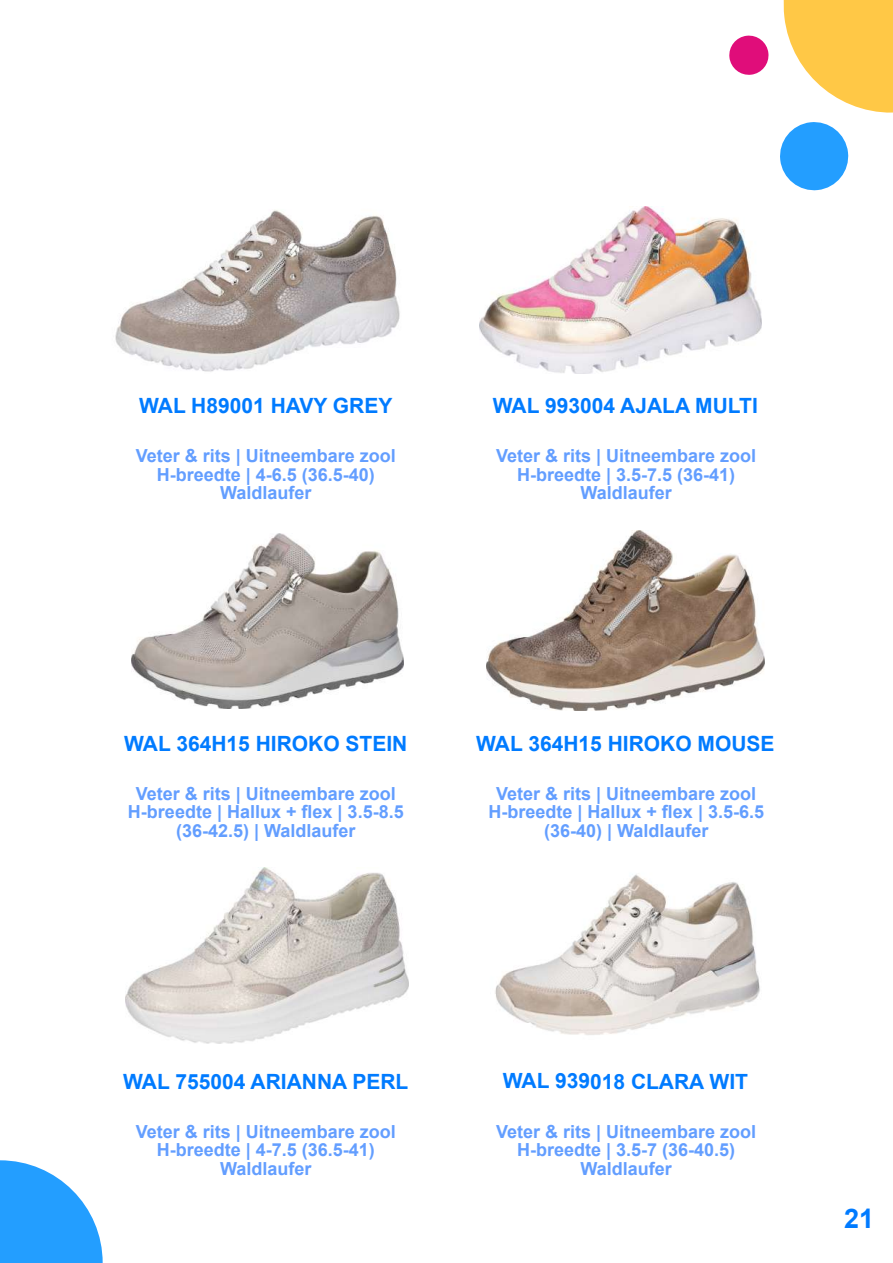
<style>
.page{position:relative;width:893px;height:1263px;background:#fff}
.page>*{position:absolute;margin:0;border:0;box-sizing:border-box;transform-origin:0 0}
.t1{font:700 27px "Arial";color:#007bff}
.t2{font:700 21px "Arial";color:#007bff}
.t3{font:700 18px/18.6px "Arial";color:#639eff;text-align:center}
</style>
<div class="page">
<img style="left:115px;top:210px;width:285px;height:162px">
<img style="left:131px;top:533px;width:273px;height:175px">
<img style="left:126px;top:867px;width:283px;height:176px">
<img style="left:479px;top:207px;width:282px;height:166px">
<img style="left:487px;top:531px;width:277px;height:180px">
<img style="left:495px;top:874px;width:265px;height:161px">
<svg style="left:780px;top:0;width:113px;height:191px"></svg>
<svg style="left:729px;top:35px;width:40px;height:40px"></svg>
<svg style="left:0;top:1160px;width:103px;height:103px"></svg>
<p class="t2" style="left:139px;top:398px;width:255px">WAL H89001 HAVY GREY</p>
<p class="t3" style="left:136px;top:448px;width:262px">Veter &amp; rits | Uitneembare zool<br>H-breedte | 4-6.5 (36.5-40)<br>Waldlaufer</p>
<p class="t2" style="left:493px;top:398px;width:266px">WAL 993004 AJALA MULTI</p>
<p class="t3" style="left:496px;top:448px;width:262px">Veter &amp; rits | Uitneembare zool<br>H-breedte | 3.5-7.5 (36-41)<br>Waldlaufer</p>
<p class="t2" style="left:124px;top:736px;width:285px">WAL 364H15 HIROKO STEIN</p>
<p class="t3" style="left:128px;top:786px;width:277px">Veter &amp; rits | Uitneembare zool<br>H-breedte | Hallux + flex | 3.5-8.5 (36-42.5) | Waldlaufer</p>
<p class="t2" style="left:476px;top:736px;width:300px">WAL 364H15 HIROKO MOUSE</p>
<p class="t3" style="left:488px;top:786px;width:277px">Veter &amp; rits | Uitneembare zool<br>H-breedte | Hallux + flex | 3.5-6.5 (36-40) | Waldlaufer</p>
<p class="t2" style="left:123px;top:1073px;width:287px">WAL 755004 ARIANNA PERL</p>
<p class="t3" style="left:136px;top:1123px;width:262px">Veter &amp; rits | Uitneembare zool<br>H-breedte | 4-7.5 (36.5-41)<br>Waldlaufer</p>
<p class="t2" style="left:503px;top:1073px;width:247px">WAL 939018 CLARA WIT</p>
<p class="t3" style="left:496px;top:1123px;width:262px">Veter &amp; rits | Uitneembare zool<br>H-breedte | 3.5-7 (36-40.5)<br>Waldlaufer</p>
<h1 class="t1" style="left:844px;top:1208px;width:32px">21</h1>
</div>
